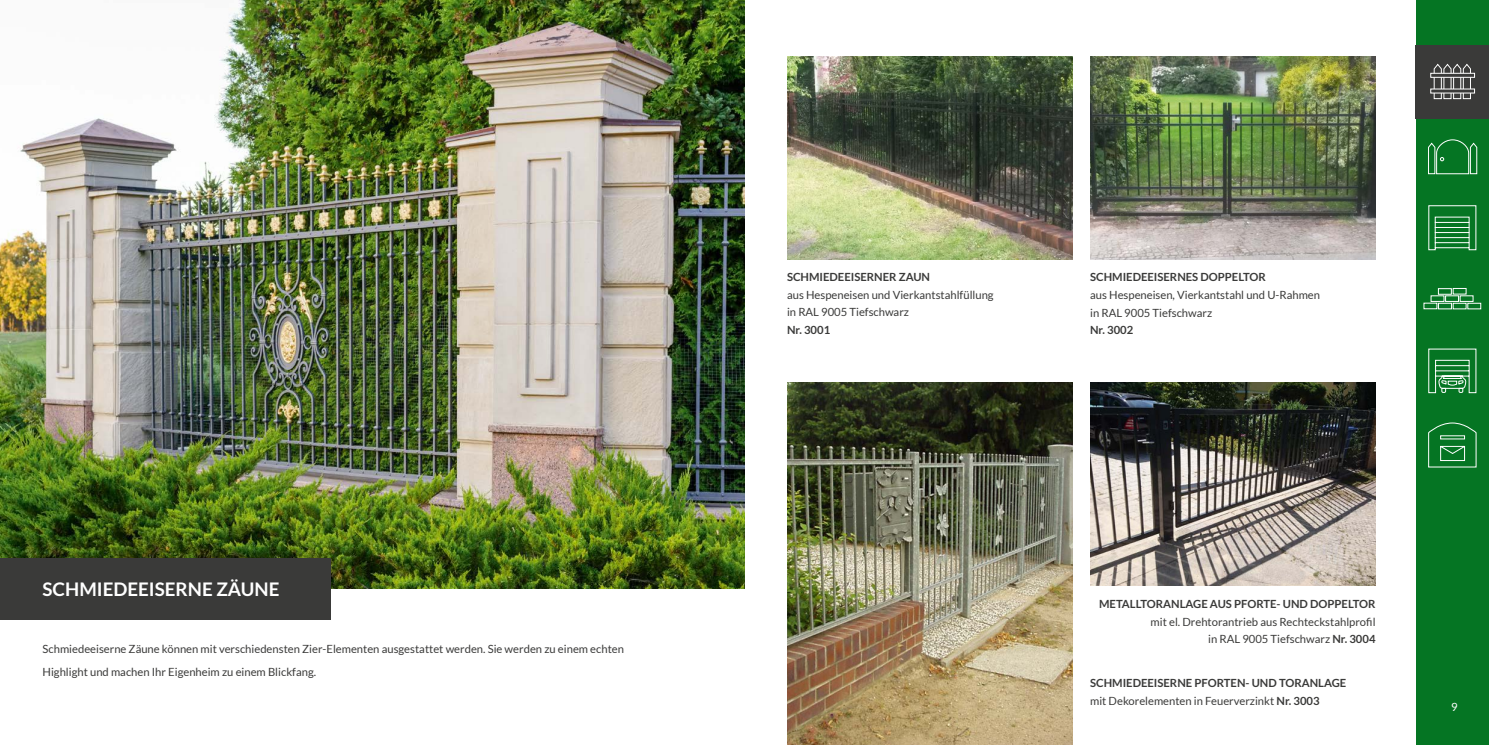
<style>
.page{position:relative;width:1489px;height:745px;background:#fff}
.page>*{position:absolute;margin:0;border:0;box-sizing:border-box;transform-origin:0 0}
.t1{font:700 18.75px "Lato";color:#fff}
.t2{font:11.25px/17.5px "Lato";color:#3a3a39}
.t3{font:700 11.25px/17.5px "Lato";color:#3a3a39}
.t4{font:11.25px "Lato";color:#fff}
.s1{font-weight:700}
.s2{font-weight:400}
</style>
<div class="page">
<img style="left:0;top:0;width:744px;height:588px">
<div style="left:0;top:558px;width:330px;height:61px;background:#3a3a39"></div>
<img style="left:1090px;top:56px;width:285px;height:203px">
<img style="left:1090px;top:383px;width:285px;height:202px">
<img style="left:787px;top:56px;width:285px;height:203px">
<img style="left:787px;top:383px;width:285px;height:361px">
<div style="left:1415px;top:0;width:73px;height:744px;background:#057523"></div>
<div style="left:1415px;top:45px;width:73px;height:73px;background:#3a3a39"></div>
<svg style="left:1432px;top:63px;width:39px;height:36px"></svg>
<svg style="left:1430px;top:73px;width:44px;height:5px"></svg>
<svg style="left:1430px;top:88px;width:44px;height:5px"></svg>
<svg style="left:1428px;top:139px;width:49px;height:35px"></svg>
<svg style="left:1428px;top:205px;width:48px;height:45px"></svg>
<svg style="left:1423px;top:288px;width:58px;height:21px"></svg>
<svg style="left:1428px;top:348px;width:48px;height:45px"></svg>
<svg style="left:1428px;top:422px;width:48px;height:45px"></svg>
<h1 class="t1" style="left:43px;top:578px;width:238px">SCHMIEDEEISERNE ZÄUNE</h1>
<p class="t2" style="left:43px;top:637px;width:583px;line-height:22.5px">Schmiedeeiserne Zäune können mit verschiedensten Zier-Elementen ausgestattet werden. Sie werden zu einem echten<br>Highlight und machen Ihr Eigenheim zu einem Blickfang.</p>
<p class="t3" style="left:787px;top:268px;width:145px">SCHMIEDEEISERNER ZAUN</p>
<p class="t2" style="left:787px;top:286px;width:208px">aus Hespeneisen und Vierkantstahlfüllung in RAL 9005 Tiefschwarz</p>
<p class="t3" style="left:787px;top:321px;width:45px">Nr. 3001</p>
<p class="t3" style="left:1090px;top:268px;width:177px">SCHMIEDEEISERNES DOPPELTOR</p>
<p class="t2" style="left:1090px;top:286px;width:231px">aus Hespeneisen, Vierkantstahl und U-Rahmen in RAL 9005 Tiefschwarz</p>
<p class="t3" style="left:1090px;top:321px;width:45px">Nr. 3002</p>
<p class="t3" style="left:1099px;top:594px;width:278px">METALLTORANLAGE AUS PFORTE- UND DOPPELTOR</p>
<p class="t2" style="left:1150px;top:612px;width:226px;text-align:right">mit el. Drehtorantrieb aus Rechteckstahlprofil in RAL 9005 Tiefschwarz <span class="s1">Nr. 3004</span></p>
<p class="t3" style="left:1090px;top:673px;width:258px">SCHMIEDEEISERNE PFORTEN- UND TORANLAGE <span class="s2">mit Dekorelementen in Feuerverzinkt</span> Nr. 3003</p>
<p class="t4" style="left:1450px;top:700px;width:8px">9</p>
</div>
